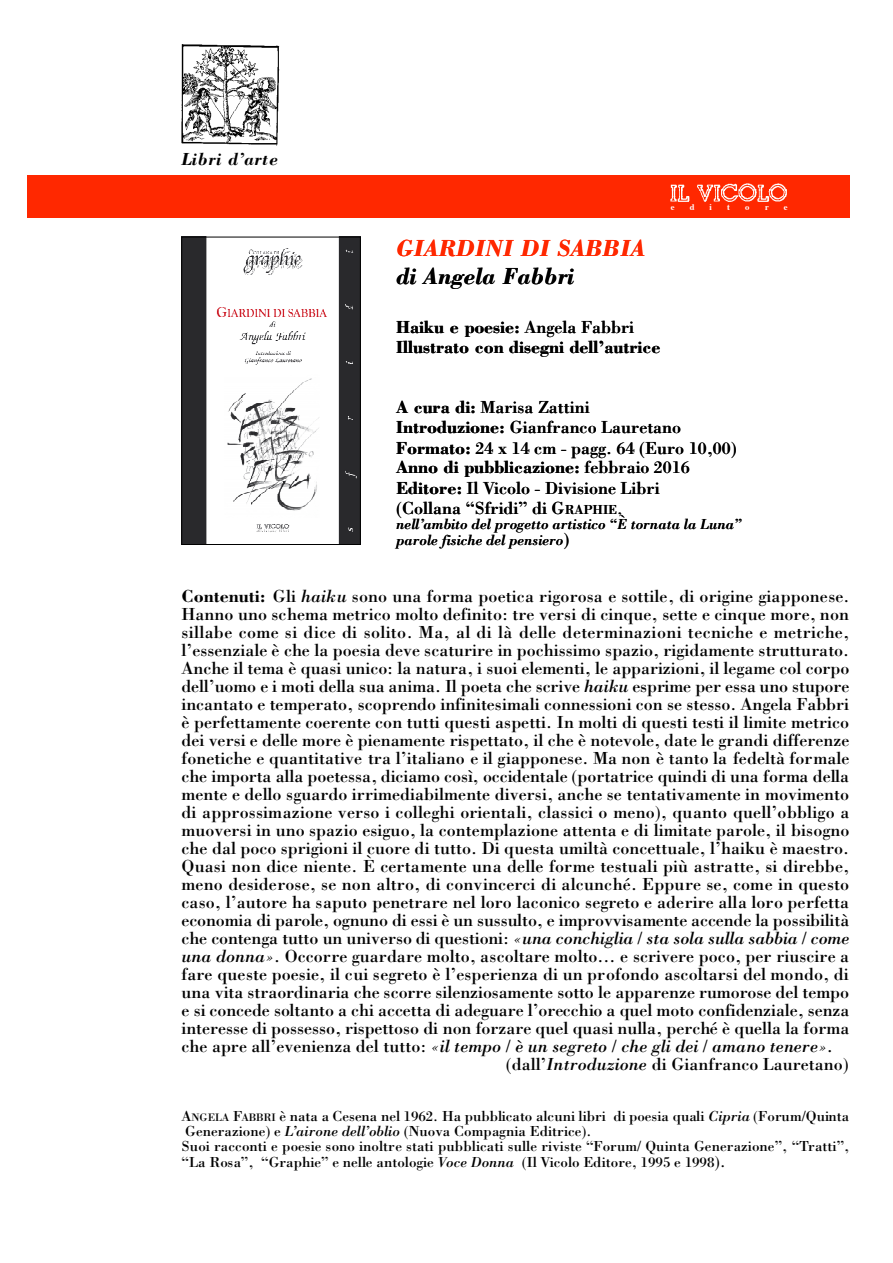
<style>
.page{position:relative;width:893px;height:1263px;background:#fff}
.page>*{position:absolute;margin:0;border:0;box-sizing:border-box;transform-origin:0 0}
.t1{font:italic 700 24px "Bodoni";color:#ff2800}
.t2{font:italic 700 24px "Bodoni";color:#000}
.t3{font:18px/20.1px "Bodoni";color:#000}
.t4{font:18px "Bodoni";letter-spacing:.02em;color:#000}
.t5{font:italic 18px "Bodoni";color:#000}
.t6{font:700 18px/20.1px "Bodoni";color:#000}
.t7{font:italic 700 18px "Bodoni";letter-spacing:.03em;color:#000}
.t8{font:15px/15px "Bodoni";color:#000}
.t9{font:italic 15px/16.2px "Bodoni";color:#000}
.t10{font:700 8.7px "Times";color:#fff}
.s1{font-weight:400}
.s2{font-weight:700}
.s3{font-size:13.5px}
.s4{font-style:normal;font-size:18px}
.s5{font-style:italic}
.s6{font-style:normal}
.s7{font-size:11.25px}
.s8{font-size:16.5px}
</style>
<div class="page">
<div style="left:27px;top:175px;width:822px;height:42px;background:#ff2800"></div>
<img style="left:670px;top:183px;width:117px;height:19px">
<img style="left:181px;top:44px;width:98px;height:101px">
<img style="left:183px;top:239px;width:175px;height:304px">
<div style="left:181px;top:237px;width:179px;height:308px;border:1px solid #000"></div>
<p class="t7" style="left:181px;top:153px;width:98px">Libri d’arte</p>
<p class="t10" style="left:670px;top:203px;width:5px">e</p>
<p class="t10" style="left:689px;top:203px;width:6px">d</p>
<p class="t10" style="left:709px;top:203px;width:4px">i</p>
<p class="t10" style="left:727px;top:203px;width:4px">t</p>
<p class="t10" style="left:745px;top:203px;width:6px">o</p>
<p class="t10" style="left:765px;top:203px;width:5px">r</p>
<p class="t10" style="left:783px;top:203px;width:5px">e</p>
<h1 class="t1" style="left:396px;top:240px;width:251px">GIARDINI DI SABBIA</h1>
<h1 class="t2" style="left:396px;top:268px;width:179px">di Angela Fabbri</h1>
<p class="t6" style="left:396px;top:319px;width:266px">Haiku e poesie: <span class="s1">Angela Fabbri<br></span>Illustrato con disegni dell’autrice</p>
<p class="t3" style="left:396px;top:399px;width:342px"><span class="s2">A cura di:</span> Marisa Zattini<br><span class="s2">Introduzione:</span> Gianfranco Lauretano <span class="s2">Formato:</span> 24 x 14 cm - pagg. 64 (Euro 10,00)<br><span class="s2">Anno di pubblicazione:</span> febbraio 2016<br><span class="s2">Editore:</span> Il Vicolo - Divisione Libri<br>(Collana “Sfridi” di G<span class="s3">RAPHIE,</span></p>
<p class="t9" style="left:396px;top:517px;width:347px">nell’ambito del progetto artistico “È tornata la Luna” parole fisiche del pensiero<span class="s4">)</span></p>
<p class="t3" style="left:181px;top:587px;width:669px"><span class="s2">Contenuti:</span> Gli <span class="s5">haiku</span> sono una forma poetica rigorosa e sottile, di origine giapponese.</p>
<p class="t3" style="left:181px;top:605px;width:669px">Hanno uno schema metrico molto definito: tre versi di cinque, sette e cinque more, non</p>
<p class="t4" style="left:181px;top:625px;width:669px">sillabe come si dice di solito. Ma, al di là delle determinazioni tecniche e metriche,</p>
<p class="t3" style="left:181px;top:641px;width:669px">l’essenziale è che la poesia deve scaturire in pochissimo spazio, rigidamente strutturato.</p>
<p class="t3" style="left:181px;top:659px;width:669px">Anche il tema è quasi unico: la natura, i suoi elementi, le apparizioni, il legame col corpo</p>
<p class="t3" style="left:181px;top:677px;width:669px">dell’uomo e i moti della sua anima. Il poeta che scrive <span class="s5">haiku</span> esprime per essa uno stupore</p>
<p class="t3" style="left:181px;top:695px;width:669px">incantato e temperato, scoprendo infinitesimali connessioni con se stesso. Angela Fabbri</p>
<p class="t3" style="left:181px;top:713px;width:669px">è perfettamente coerente con tutti questi aspetti. In molti di questi testi il limite metrico</p>
<p class="t3" style="left:181px;top:731px;width:669px">dei versi e delle more è pienamente rispettato, il che è notevole, date le grandi differenze</p>
<p class="t3" style="left:181px;top:749px;width:669px">fonetiche e quantitative tra l’italiano e il giapponese. Ma non è tanto la fedeltà formale</p>
<p class="t3" style="left:181px;top:767px;width:669px">che importa alla poetessa, diciamo così, occidentale (portatrice quindi di una forma della</p>
<p class="t3" style="left:181px;top:785px;width:669px">mente e dello sguardo irrimediabilmente diversi, anche se tentativamente in movimento</p>
<p class="t3" style="left:181px;top:803px;width:669px">di approssimazione verso i colleghi orientali, classici o meno), quanto quell’obbligo a</p>
<p class="t3" style="left:181px;top:821px;width:669px">muoversi in uno spazio esiguo, la contemplazione attenta e di limitate parole, il bisogno</p>
<p class="t3" style="left:181px;top:839px;width:669px">che dal poco sprigioni il cuore di tutto. Di questa umiltà concettuale, l’haiku è maestro.</p>
<p class="t3" style="left:181px;top:857px;width:669px">Quasi non dice niente. È certamente una delle forme testuali più astratte, si direbbe,</p>
<p class="t3" style="left:181px;top:875px;width:669px">meno desiderose, se non altro, di convincerci di alcunché. Eppure se, come in questo</p>
<p class="t3" style="left:181px;top:893px;width:669px">caso, l’autore ha saputo penetrare nel loro laconico segreto e aderire alla loro perfetta</p>
<p class="t3" style="left:181px;top:911px;width:669px">economia di parole, ognuno di essi è un sussulto, e improvvisamente accende la possibilità</p>
<p class="t3" style="left:181px;top:929px;width:669px">che contenga tutto un universo di questioni: <span class="s5">«una conchiglia / sta sola sulla sabbia / come</span></p>
<p class="t3" style="left:181px;top:947px;width:669px"><span class="s5">una donna»</span>. Occorre guardare molto, ascoltare molto... e scrivere poco, per riuscire a</p>
<p class="t3" style="left:181px;top:965px;width:668px">fare queste poesie, il cui segreto è l’esperienza di un profondo ascoltarsi del mondo, di</p>
<p class="t3" style="left:181px;top:983px;width:669px">una vita straordinaria che scorre silenziosamente sotto le apparenze rumorose del tempo</p>
<p class="t3" style="left:181px;top:1001px;width:669px">e si concede soltanto a chi accetta di adeguare l’orecchio a quel moto confidenziale, senza</p>
<p class="t3" style="left:181px;top:1019px;width:669px">interesse di possesso, rispettoso di non forzare quel quasi nulla, perché è quella la forma</p>
<p class="t5" style="left:181px;top:1039px;width:653px"><span class="s6">che apre all’evenienza del tutto:</span> «il tempo / è un segreto / che gli dei / amano tenere».</p>
<p class="t3" style="left:505px;top:1055px;width:345px">(dall’<span class="s5">Introduzione</span> di Gianfranco Lauretano)</p>
<p class="t8" style="left:181px;top:1110px;width:669px">A<span class="s7">NGELA</span> F<span class="s7">ABBRI</span> è nata a Cesena nel 1962. Ha pubblicato alcuni libri di poesia quali <span class="s5">Cipria</span> (Forum/Quinta<br>Generazione) e <span class="s5">L’airone dell’oblio</span> (Nuova Compagnia Editrice).<br>Suoi racconti e poesie sono inoltre stati pubblicati sulle riviste “Forum/ Quinta Generazione”, “Tratti”,</p>
<p class="t8" style="left:181px;top:1156px;width:545px">“La Rosa”, “Graphie” e nelle antologie <span class="s5">Voce Donna</span> (Il Vicolo Editore, 1995 e 1998<span class="s8">).</span></p>
</div>
